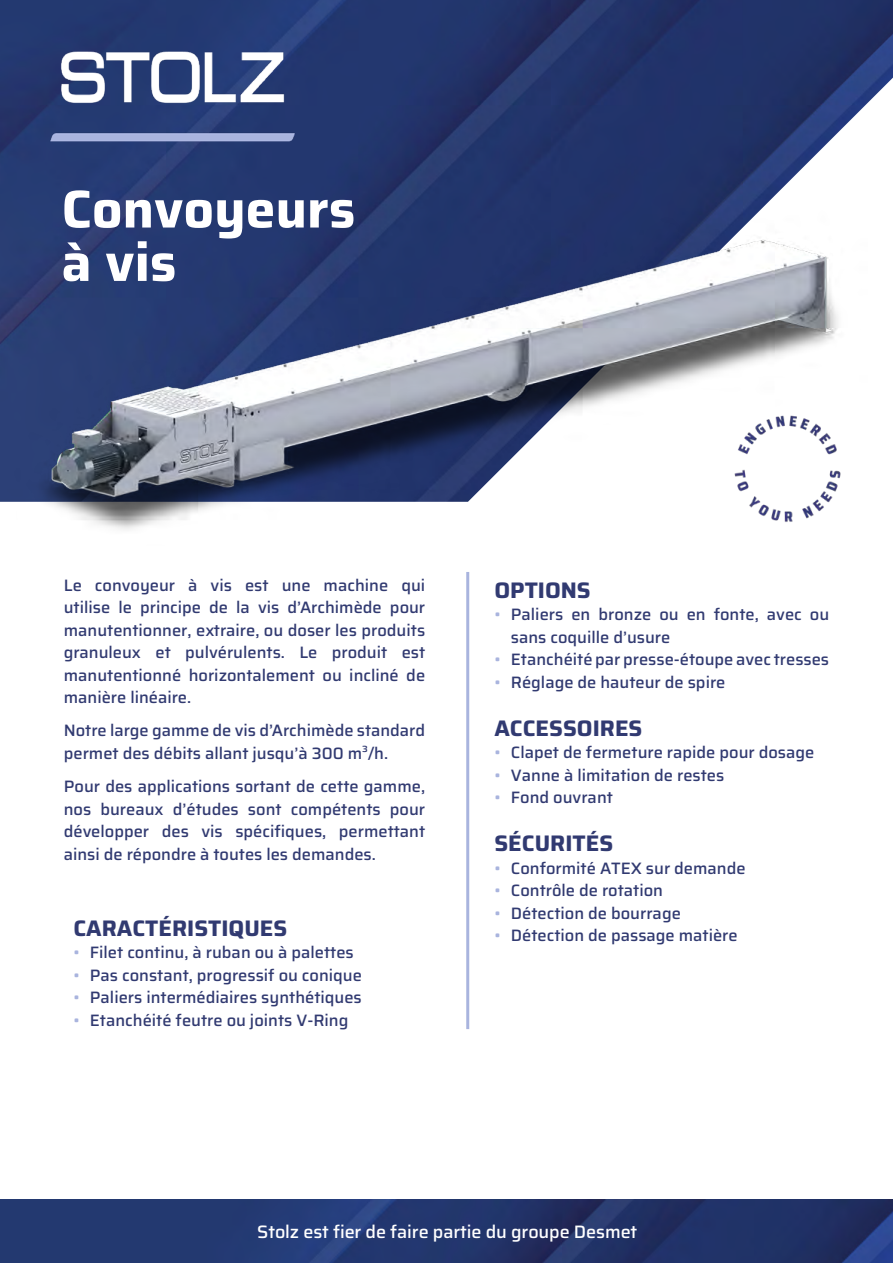
<style>
.page{position:relative;width:893px;height:1263px;background:#fff}
.page>*{position:absolute;margin:0;border:0;box-sizing:border-box;transform-origin:0 0}
.t1{font:700 53.4px/53.4px "Saira";color:#fff}
.t2{font:700 22.5px "Saira";color:#313a71}
.t3{font:500 18px "Saira";letter-spacing:-.005em;color:#fff}
.t4{font:500 16.5px/22.5px "Saira";color:#313a71;text-align:justify}
.s1{color:#a9b4de}
</style>
<div class="page">
<img style="left:0;top:1199px;width:893px;height:64px">
<img style="left:0;top:0;width:893px;height:502px">
<img style="left:0;top:0;width:358px;height:207px">
<img style="left:867px;top:380px;width:8px;height:122px">
<hr style="left:466px;top:572px;width:3px;height:457px;background:#a9b4de">
<img style="left:7px;top:136px;width:860px;height:484px">
<h1 class="t1" style="left:61px;top:180px;width:296px">Convoyeurs à vis</h1>
<p class="t4" style="left:64px;top:573px;width:363px">Le convoyeur à vis est une machine qui utilise le principe de la vis d’Archimède pour manutentionner, extraire, ou doser les produits granuleux et pulvérulents. Le produit est manutentionné horizontalement ou incliné de manière linéaire.</p>
<p class="t4" style="left:64px;top:719px;width:363px">Notre large gamme de vis d’Archimède standard permet des débits allant jusqu’à 300 m³/h.</p>
<p class="t4" style="left:64px;top:774px;width:363px">Pour des applications sortant de cette gamme, nos bureaux d’études sont compétents pour développer des vis spécifiques, permettant ainsi de répondre à toutes les demandes.</p>
<h2 class="t2" style="left:73px;top:909px;width:215px">CARACTÉRISTIQUES</h2>
<p class="t4" style="left:73px;top:940px;width:282px"><span class="s1">•</span> Filet continu, à ruban ou à palettes</p>
<p class="t4" style="left:73px;top:963px;width:290px"><span class="s1">•</span> Pas constant, progressif ou conique</p>
<p class="t4" style="left:73px;top:985px;width:290px"><span class="s1">•</span> Paliers intermédiaires synthétiques</p>
<p class="t4" style="left:73px;top:1008px;width:277px"><span class="s1">•</span> Etanchéité feutre ou joints V-Ring</p>
<h2 class="t2" style="left:494px;top:571px;width:98px">OPTIONS</h2>
<p class="t4" style="left:511px;top:602px;width:320px;text-indent:-16px"><span class="s1">•</span> Paliers en bronze ou en fonte, avec ou sans coquille d’usure</p>
<p class="t4" style="left:494px;top:647px;width:336px"><span class="s1">•</span> Etanchéité par presse-étoupe avec tresses</p>
<p class="t4" style="left:494px;top:670px;width:233px"><span class="s1">•</span> Réglage de hauteur de spire</p>
<h2 class="t2" style="left:494px;top:709px;width:150px">ACCESSOIRES</h2>
<p class="t4" style="left:494px;top:740px;width:321px"><span class="s1">•</span> Clapet de fermeture rapide pour dosage</p>
<p class="t4" style="left:494px;top:763px;width:231px"><span class="s1">•</span> Vanne à limitation de restes</p>
<p class="t4" style="left:494px;top:785px;width:120px"><span class="s1">•</span> Fond ouvrant</p>
<h2 class="t2" style="left:494px;top:825px;width:120px">SÉCURITÉS</h2>
<p class="t4" style="left:494px;top:856px;width:253px"><span class="s1">•</span> Conformité ATEX sur demande</p>
<p class="t4" style="left:494px;top:878px;width:170px"><span class="s1">•</span> Contrôle de rotation</p>
<p class="t4" style="left:494px;top:901px;width:188px"><span class="s1">•</span> Détection de bourrage</p>
<p class="t4" style="left:494px;top:923px;width:245px"><span class="s1">•</span> Détection de passage matière</p>
<p class="t3" style="left:257px;top:1217px;width:382px">Stolz est fier de faire partie du groupe Desmet</p>
</div>
